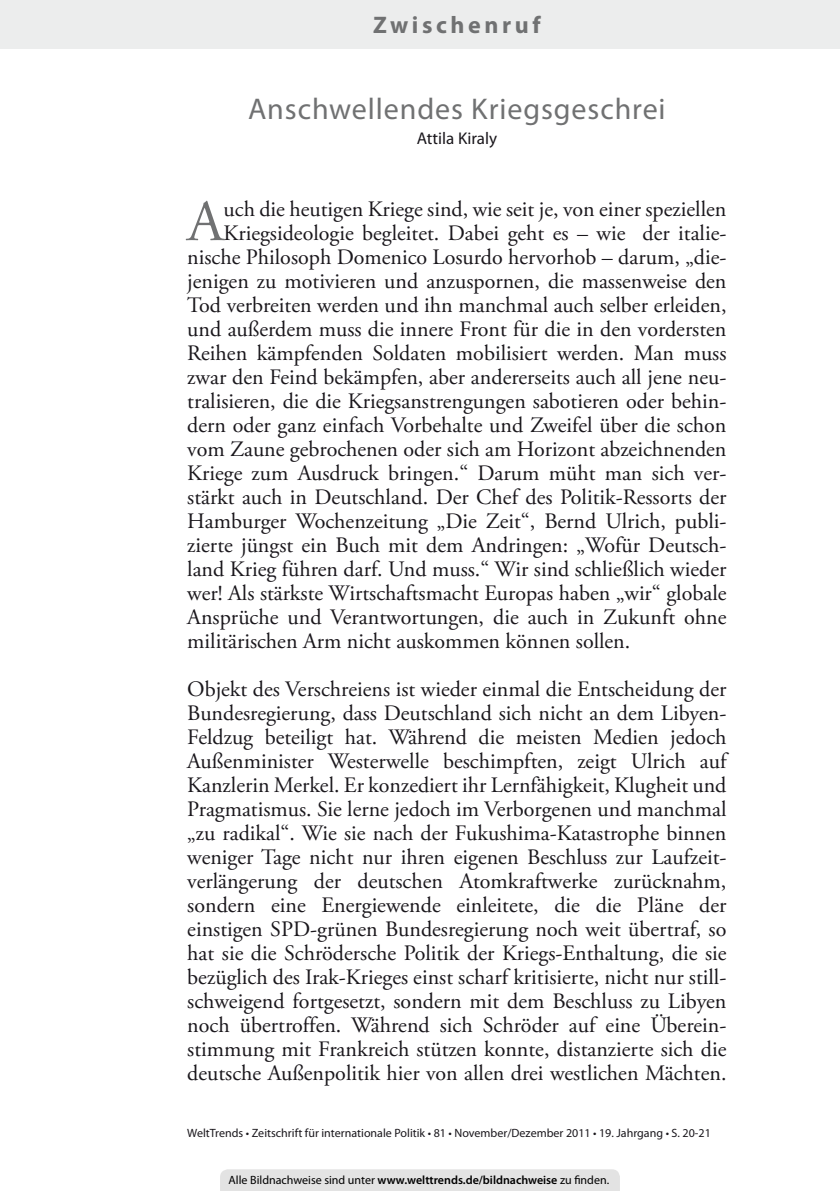
<style>
.page{position:relative;width:840px;height:1191px;background:#fff}
.page>*{position:absolute;margin:0;border:0;box-sizing:border-box;transform-origin:0 0}
.t1{font:58.2px "Adobe Garamond Pro";color:#707172}
.t2{font:30px "Myriad Pro";letter-spacing:.03em;color:#707172}
.t3{font:700 24px "Myriad Pro";letter-spacing:.15em;color:#707172}
.t4{font:22px/24px "Adobe Garamond Pro";color:#1a171c;text-align:justify}
.t5{font:17px "Myriad Pro";color:#1a171c}
.t6{font:12px "Myriad Pro";color:#1a171c}
.t7{font:12px "Myriad Pro";color:#000}
.s1{font-weight:600}
</style>
<div class="page">
<div style="left:220px;top:1169px;width:399px;height:22px;background:#e3e3e3"></div>
<div style="left:0;top:0;width:839px;height:49px;background:#eceded"></div>
<hr style="left:839px;top:0;width:1px;height:49px;background:#eceded">
<p class="t3" style="left:373px;top:9px;width:169px">Zwischenruf</p>
<h2 class="t2" style="left:248px;top:90px;width:419px">Anschwellendes Kriegsgeschrei</h2>
<p class="t5" style="left:416px;top:128px;width:82px">Attila Kiraly</p>
<h1 class="t1" style="left:187px;top:187px;width:38px">A</h1>
<p class="t4" style="left:223px;top:198px;width:504px">uch die heutigen Kriege sind, wie seit je, von einer speziellen</p>
<p class="t4" style="left:223px;top:222px;width:504px">Kriegsideologie begleitet. Dabei geht es – wie der italie-</p>
<p class="t4" style="left:187px;top:246px;width:540px">nische Philosoph Domenico Losurdo hervorhob – darum, „die-</p>
<p class="t4" style="left:187px;top:270px;width:540px">jenigen zu motivieren und anzuspornen, die massenweise den</p>
<p class="t4" style="left:187px;top:294px;width:540px">Tod verbreiten werden und ihn manchmal auch selber erleiden,</p>
<p class="t4" style="left:187px;top:318px;width:540px">und außerdem muss die innere Front für die in den vordersten</p>
<p class="t4" style="left:187px;top:342px;width:540px">Reihen kämpfenden Soldaten mobilisiert werden. Man muss</p>
<p class="t4" style="left:187px;top:366px;width:540px">zwar den Feind bekämpfen, aber andererseits auch all jene neu-</p>
<p class="t4" style="left:187px;top:390px;width:540px">tralisieren, die die Kriegsanstrengungen sabotieren oder behin-</p>
<p class="t4" style="left:187px;top:414px;width:540px">dern oder ganz einfach Vorbehalte und Zweifel über die schon</p>
<p class="t4" style="left:187px;top:438px;width:540px">vom Zaune gebrochenen oder sich am Horizont abzeichnenden</p>
<p class="t4" style="left:187px;top:462px;width:540px">Kriege zum Ausdruck bringen.“ Darum müht man sich ver-</p>
<p class="t4" style="left:187px;top:486px;width:540px">stärkt auch in Deutschland. Der Chef des Politik-Ressorts der</p>
<p class="t4" style="left:187px;top:510px;width:540px">Hamburger Wochenzeitung „Die Zeit“, Bernd Ulrich, publi-</p>
<p class="t4" style="left:187px;top:534px;width:540px">zierte jüngst ein Buch mit dem Andringen: „Wofür Deutsch-</p>
<p class="t4" style="left:187px;top:558px;width:540px">land Krieg führen darf. Und muss.“ Wir sind schließlich wieder</p>
<p class="t4" style="left:187px;top:582px;width:540px">wer! Als stärkste Wirtschaftsmacht Europas haben „wir“ globale</p>
<p class="t4" style="left:187px;top:606px;width:540px">Ansprüche und Verantwortungen, die auch in Zukunft ohne</p>
<p class="t4" style="left:187px;top:630px;width:444px">militärischen Arm nicht auskommen können sollen.</p>
<p class="t4" style="left:187px;top:678px;width:540px">Objekt des Verschreiens ist wieder einmal die Entscheidung der Bundesregierung, dass Deutschland sich nicht an dem Libyen-Feldzug beteiligt hat. Während die meisten Medien jedoch Außenminister Westerwelle beschimpften, zeigt Ulrich auf Kanzlerin Merkel. Er konzediert ihr Lernfähigkeit, Klugheit und Pragmatismus. Sie lerne jedoch im Verborgenen und manchmal „zu radikal“. Wie sie nach der Fukushima-Katastrophe binnen weniger Tage nicht nur ihren eigenen Beschluss zur Laufzeit&shy;verlängerung der deutschen Atomkraftwerke zurücknahm, sondern eine Energiewende einleitete, die die Pläne der einstigen SPD-grünen Bundesregierung noch weit übertraf, so hat sie die Schrödersche Politik der Kriegs-Enthaltung, die sie bezüglich des Irak-Krieges einst scharf kritisierte, nicht nur still&shy;schweigend fortgesetzt, sondern mit dem Beschluss zu Libyen noch übertroffen. Während sich Schröder auf eine Überein&shy;stimmung mit Frankreich stützen konnte, distanzierte sich die deutsche Außenpolitik hier von allen drei westlichen Mächten.</p>
<p class="t6" style="left:187px;top:1126px;width:525px">WeltTrends • Zeitschrift für internationale Politik • 81 • November/Dezember 2011 • 19. Jahrgang • S. 20-21</p>
<p class="t7" style="left:228px;top:1172px;width:382px">Alle Bildnachweise sind unter <span class="s1">www.welttrends.de/bildnachweise</span> zu finden.</p>
</div>
